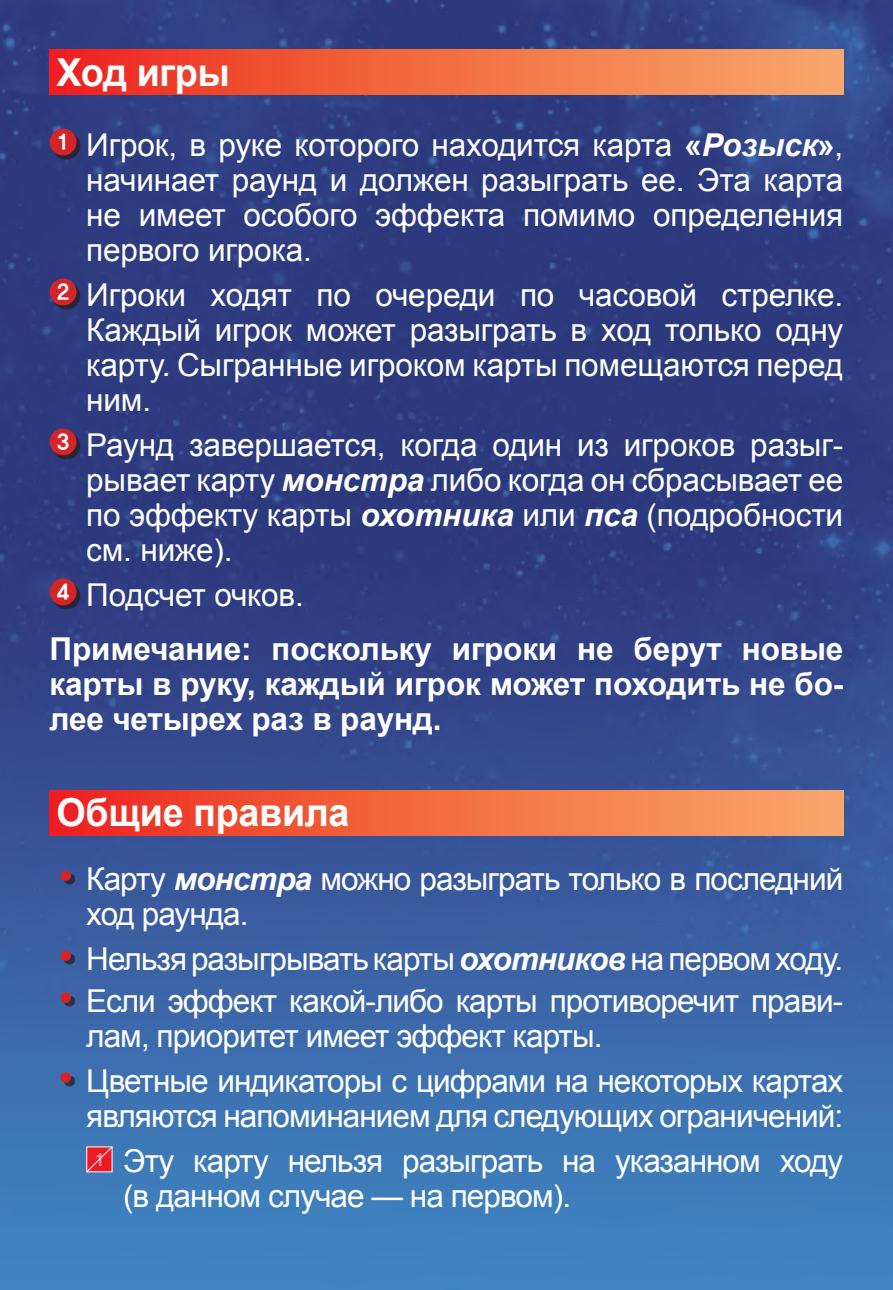
<style>
.page{position:relative;width:893px;height:1290px;background:#fff}
.page>*{position:absolute;margin:0;border:0;box-sizing:border-box;transform-origin:0 0}
.t1{font:700 38.5px "Arial";letter-spacing:-.01em;color:#fff}
.t2{font:31.5px/35px "Arial";letter-spacing:-.03em;color:#fff}
.t3{font:700 31.5px/54.9px "Arial";letter-spacing:-.005em;color:#fff}
.s1{font-weight:700}
.s2{font-weight:700;font-style:italic}
.s3{font-weight:400}
</style>
<div class="page">
<img style="left:0;top:0;width:893px;height:1290px">
<div style="left:50px;top:50px;width:793px;height:45px;background:linear-gradient(to right,#ed281c,#f9ad6b)"></div>
<div style="left:50px;top:790px;width:793px;height:45px;background:linear-gradient(to right,#ed281c,#f9ad6b)"></div>
<div style="left:53px;top:132px;width:27px;height:27px;background:#241f1f;opacity:.75"></div>
<div style="left:50px;top:129px;width:27px;height:26px;background:#d42429;border-radius:50%"></div>
<div style="left:53px;top:282px;width:27px;height:27px;background:#241f1f;opacity:.75"></div>
<div style="left:50px;top:279px;width:27px;height:26px;background:#d42429;border-radius:50%"></div>
<div style="left:53px;top:432px;width:27px;height:27px;background:#241f1f;opacity:.75"></div>
<div style="left:50px;top:428px;width:27px;height:27px;background:#d42429;border-radius:50%"></div>
<div style="left:53px;top:582px;width:27px;height:27px;background:#241f1f;opacity:.75"></div>
<div style="left:50px;top:578px;width:27px;height:27px;background:#d42429;border-radius:50%"></div>
<div style="left:64px;top:874px;width:11px;height:11px;background:#241f1f;opacity:.75"></div>
<div style="left:61px;top:870px;width:10px;height:11px;background:#d42429;border-radius:50%"></div>
<div style="left:64px;top:954px;width:11px;height:10px;background:#241f1f;opacity:.75"></div>
<div style="left:61px;top:950px;width:10px;height:11px;background:#d42429;border-radius:50%"></div>
<div style="left:64px;top:996px;width:11px;height:10px;background:#241f1f;opacity:.75"></div>
<div style="left:61px;top:992px;width:10px;height:11px;background:#d42429;border-radius:50%"></div>
<div style="left:64px;top:1075px;width:11px;height:11px;background:#241f1f;opacity:.75"></div>
<div style="left:61px;top:1072px;width:10px;height:11px;background:#d42429;border-radius:50%"></div>
<svg style="left:86px;top:1145px;width:27px;height:28px"></svg>
<p class="t1" style="left:57px;top:46px;width:175px">Ход игры</p>
<p class="t2" style="left:86px;top:127px;width:759px;text-align:justify;text-indent:-29px"><sup>1</sup> Игрок, в руке которого находится карта <span class="s1">«</span><span class="s2">Розыск</span><span class="s1">»</span>, начинает раунд и должен разыграть ее. Эта карта не имеет особого эффекта помимо определения первого игрока.</p>
<p class="t2" style="left:86px;top:277px;width:759px;text-align:justify;text-indent:-29px"><sup>2</sup> Игроки ходят по очереди по часовой стрелке.<br>Каждый игрок может разыграть в ход только одну карту. Сыгранные игроком карты помещаются перед ним.</p>
<p class="t2" style="left:86px;top:427px;width:759px;text-align:justify;text-indent:-29px"><sup>3</sup> Раунд завершается, когда один из игроков разыг&shy;рывает карту <span class="s2">монстра</span> либо когда он сбрасывает ее по эффекту карты <span class="s2">охотника</span> или <span class="s2">пса</span> (подробности см. ниже).</p>
<p class="t3" style="left:50px;top:567px;width:795px"><sup>4</sup> <span class="s3">Подсчет очков.<br></span>Примечание: поскольку игроки не берут новые</p>
<p class="t3" style="left:50px;top:667px;width:795px;line-height:35px">карты в руку, каждый игрок может походить не бо&shy;лее четырех раз в раунд.</p>
<p class="t1" style="left:57px;top:786px;width:294px">Общие правила</p>
<p class="t2" style="left:86px;top:862px;width:758px">Карту <span class="s2">монстра</span> можно разыграть только в последний ход раунда.</p>
<p class="t2" style="left:86px;top:939px;width:759px;line-height:42px">Нельзя разыгрывать карты <span class="s2">охотников</span>на первом ходу.<br>Если эффект какой-либо карты противоречит прави-</p>
<p class="t2" style="left:86px;top:1014px;width:758px;line-height:44.8px">лам, приоритет имеет эффект карты.<br>Цветные индикаторы с цифрами на некоторых картах</p>
<p class="t2" style="left:86px;top:1094px;width:758px;line-height:44.8px">являются напоминанием для следующих ограничений:<br><sup>1</sup> Эту карту нельзя разыграть на указанном ходу</p>
<p class="t2" style="left:123px;top:1179px;width:450px">(в данном случае — на первом).</p>
</div>
